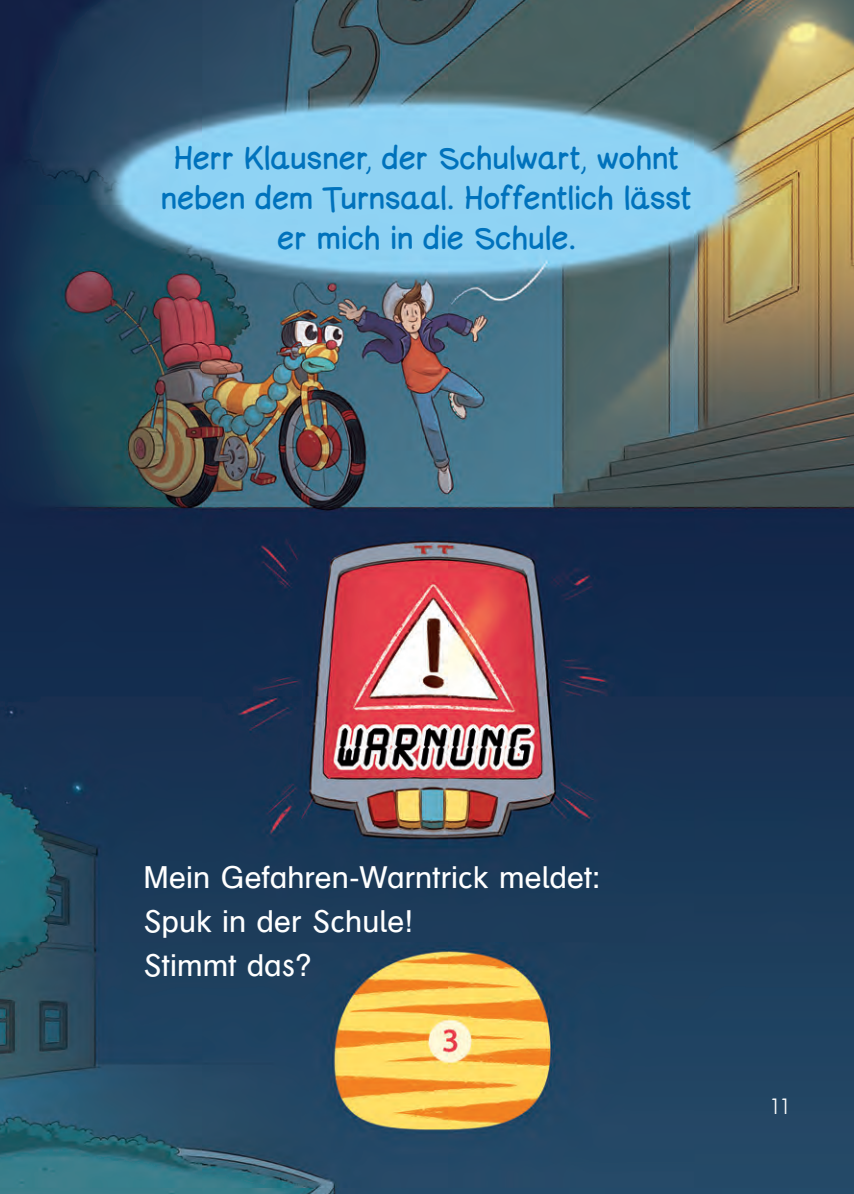
<style>
.page{position:relative;width:854px;height:1194px;background:#fff}
.page>*{position:absolute;margin:0;border:0;box-sizing:border-box;transform-origin:0 0}
.t1{font:31px/40px "Comic Neue Sans ID";color:#0072bc;text-align:center}
.t2{font:31px "DR Austria";letter-spacing:-.01em;color:#fff}
.t3{font:300 22px "Futura BT";color:#fff}
</style>
<div class="page">
<img style="left:0;top:0;width:854px;height:1194px">
<p class="t1" style="left:161px;top:139px;width:532px">Herr Klausner, der Schulwart, wohnt neben dem Turnsaal. Hoffentlich lässt er mich in die Schule.</p>
<p class="t2" style="left:143px;top:860px;width:460px">Mein Gefahren-Warntrick meldet:</p>
<p class="t2" style="left:143px;top:904px;width:271px">Spuk in der Schule!</p>
<p class="t2" style="left:143px;top:948px;width:170px">Stimmt das?</p>
<p class="t3" style="left:769px;top:1093px;width:24px">11</p>
</div>
